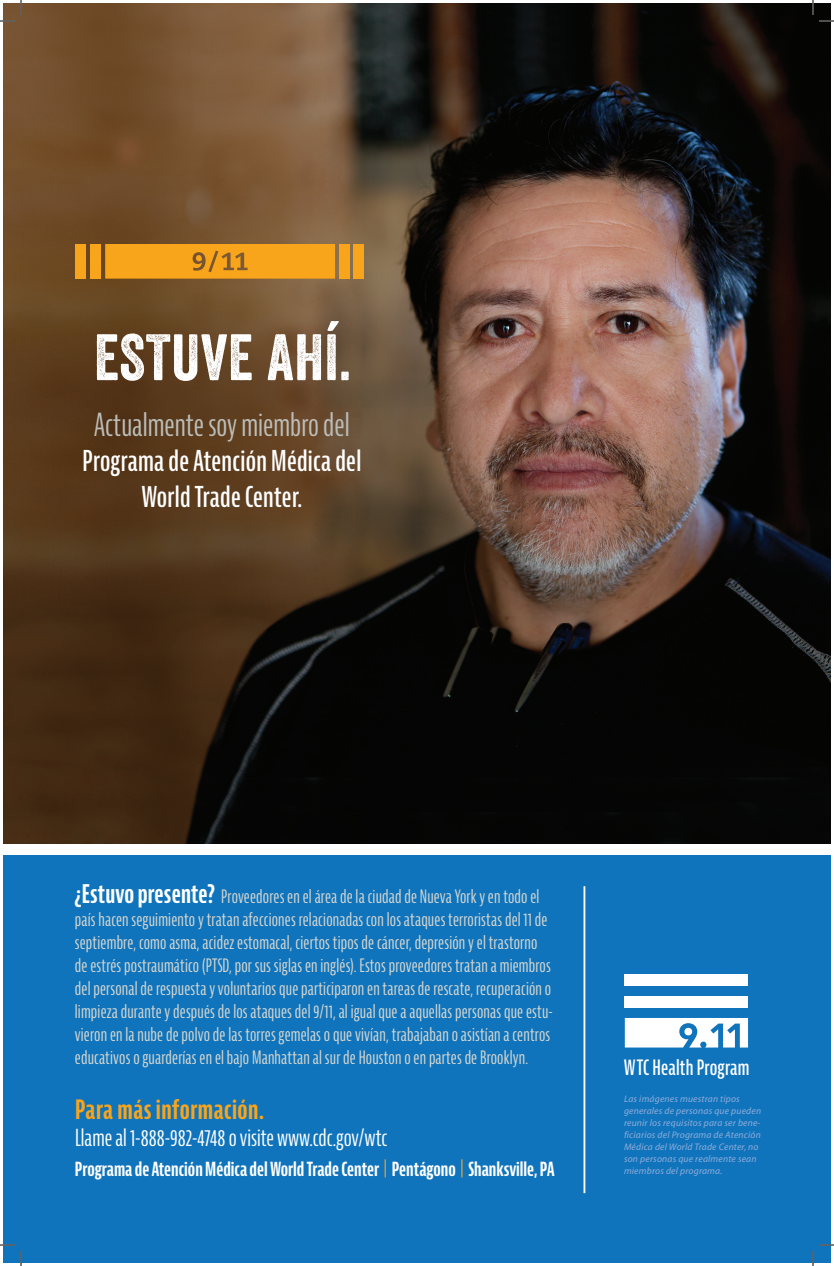
<style>
.page{position:relative;width:834px;height:1266px;background:#fff}
.page>*{position:absolute;margin:0;border:0;box-sizing:border-box;transform-origin:0 0}
.t1{font:63.4px "Veneer";letter-spacing:.01em;color:#fff}
.t2{font:extra-condensed 31px "Bernina Sans";color:#bcbdb8}
.t3{font:600 extra-condensed 28px/35.4px "Bernina Sans";letter-spacing:.01em;color:#fff;text-align:center}
.t4{font:700 extra-condensed 26px "Bernina Sans";letter-spacing:.02em;color:#f9a51b}
.t5{font:extra-condensed 22.9px "Bernina Sans";color:#fff}
.t6{font:600 extra-condensed 20.6px "Bernina Sans";letter-spacing:.01em;color:#fff}
.t7{font:700 extra-condensed 19px "Bernina Sans";color:#fff}
.t8{font:extra-condensed 18px/23px "Bernina Sans";letter-spacing:.01em;color:#d8d8d0}
.t9{font:italic 9.6px/12px "Myriad";letter-spacing:.02em;color:#90acd8}
.s1{font-weight:700;font-size:23px;color:#fff}
.s2{font-weight:700;font-size:25.1px;color:#fff}
.s3{font-weight:400;color:#f9a51b}
</style>
<div class="page">
<img style="left:3px;top:3px;width:828px;height:841px">
<div style="left:3px;top:856px;width:828px;height:407px;background:#1074bc"></div>
<div style="left:76px;top:244px;width:10px;height:35px;background:#f9a51b"></div>
<div style="left:339px;top:244px;width:11px;height:35px;background:#f9a51b"></div>
<div style="left:90px;top:244px;width:11px;height:35px;background:#f9a51b"></div>
<div style="left:354px;top:244px;width:10px;height:35px;background:#f9a51b"></div>
<svg style="left:105px;top:244px;width:230px;height:35px"></svg>
<div style="left:625px;top:996px;width:123px;height:11px;background:#fff"></div>
<div style="left:625px;top:974px;width:123px;height:11px;background:#fff"></div>
<svg style="left:625px;top:1018px;width:123px;height:30px"></svg>
<hr style="left:584px;top:886px;width:1px;height:307px;background:#fff">
<svg style="left:0;top:0;width:22px;height:22px"></svg>
<svg style="left:0;top:1244px;width:22px;height:22px"></svg>
<svg style="left:812px;top:0;width:22px;height:22px"></svg>
<svg style="left:812px;top:1244px;width:22px;height:22px"></svg>
<p class="t1" style="left:94px;top:319px;width:258px">ESTUVE AHÍ.</p>
<p class="t2" style="left:94px;top:407px;width:257px">Actualmente soy miembro del</p>
<p class="t3" style="left:82px;top:444px;width:280px">Programa de Atención Médica del<br>World Trade Center.</p>
<p class="t8" style="left:75px;top:886px;width:480px"><span class="s1">¿</span><span class="s2">Estuvo presente?</span> Proveedores en el área de la ciudad de Nueva York y en todo el país hacen seguimiento y tratan afecciones relacionadas con los ataques terroristas del 11 de septiembre, como asma, acidez estomacal, ciertos tipos de cáncer, depresión y el trastorno de estrés postraumático (PTSD, por sus siglas en inglés). Estos proveedores tratan a miembros del personal de respuesta y voluntarios que participaron en tareas de rescate, recuperación o limpieza durante y después de los ataques del 9/11, al igual que a aquellas personas que estu&shy;vieron en la nube de polvo de las torres gemelas o que vivían, trabajaban o asistían a centros educativos o guarderías en el bajo Manhattan al sur de Houston o en partes de Brooklyn.</p>
<p class="t4" style="left:75px;top:1094px;width:190px">Para más información.</p>
<p class="t5" style="left:75px;top:1124px;width:314px">Llame al 1-888-982-4748 o visite www.cdc.gov/wtc</p>
<p class="t7" style="left:75px;top:1158px;width:481px">Programa de Atención Médica del World Trade Center <span class="s3">|</span> Pentágono <span class="s3">|</span> Shanksville, PA</p>
<p class="t6" style="left:624px;top:1056px;width:127px">WTC Health Program</p>
<p class="t9" style="left:624px;top:1094px;width:139px">Las imágenes muestran tipos generales de personas que pueden reunir los requisitos para ser bene&shy;ficiarios del Programa de Atención<br>Médica del World Trade Center, no son personas que realmente sean miembros del programa.</p>
</div>
